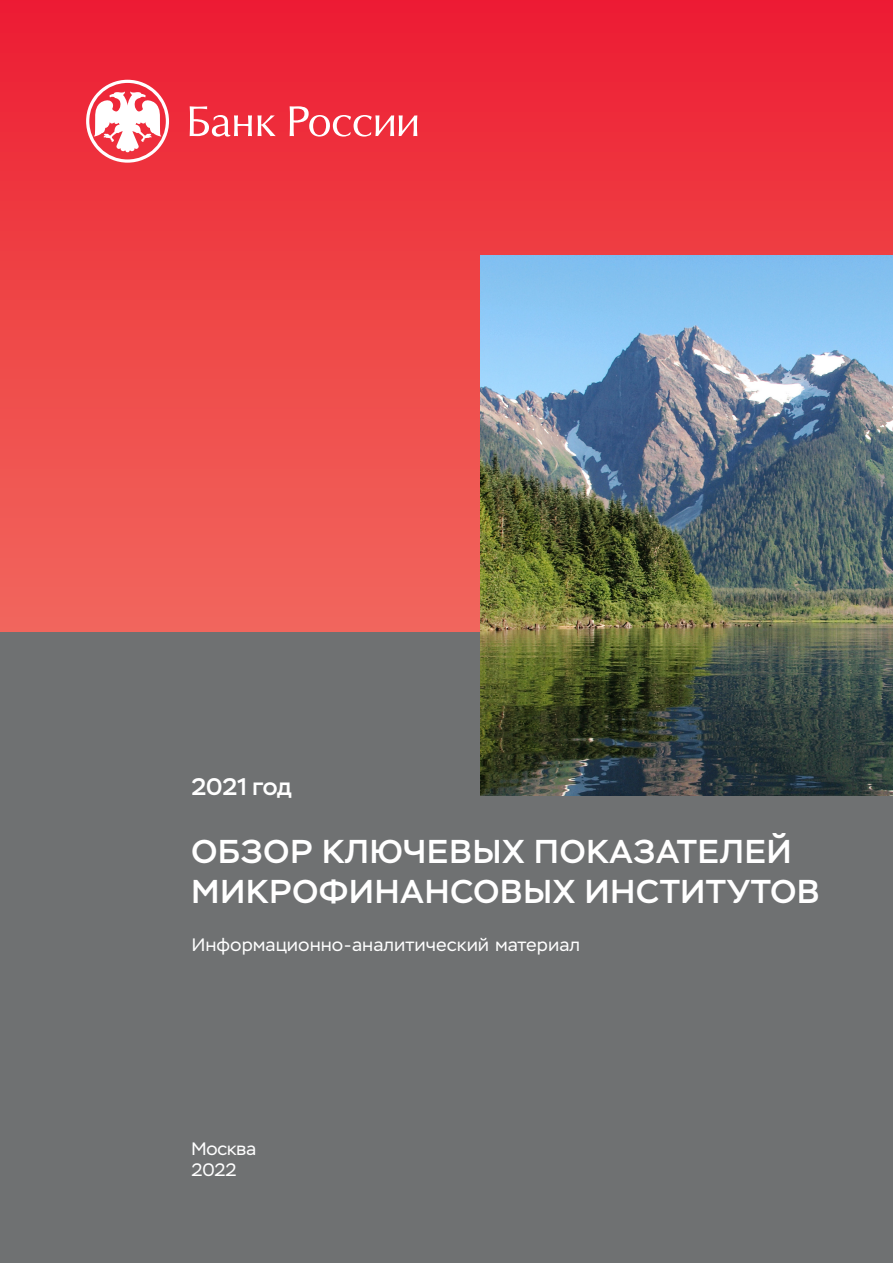
<style>
.page{position:relative;width:893px;height:1263px;background:#fff}
.page>*{position:absolute;margin:0;border:0;box-sizing:border-box;transform-origin:0 0}
.Текст{font:500 33px/39.6px "Stem";letter-spacing:.03em;color:#fff}
.Текст-2{font:500 24px "Stem";color:#fff}
.Текст-3{font:18px "Stem Text";color:#fff}
.Текст-4{font:18px "Stem";color:#fff}
</style>
<div class="page">
<div style="left:0;top:631px;width:893px;height:632px;background:#6f7172"></div>
<div style="left:0;top:0;width:893px;height:631px;background:linear-gradient(to bottom,#ed1e32,#f1695d)"></div>
<svg style="left:86px;top:80px;width:83px;height:83px"></svg>
<svg style="left:190px;top:106px;width:62px;height:31px"></svg>
<svg style="left:258px;top:115px;width:18px;height:21px"></svg>
<svg style="left:290px;top:106px;width:127px;height:31px"></svg>
<img style="left:480px;top:255px;width:413px;height:540px">
<p class="Текст-2" style="left:191px;top:772px;width:102px">2021 год</p>
<p class="Текст" style="left:192px;top:832px;width:630px">ОБЗОР КЛЮЧЕВЫХ ПОКАЗАТЕЛЕЙ<br>МИКРОФИНАНСОВЫХ ИНСТИТУТОВ</p>
<p class="Текст-3" style="left:191px;top:934px;width:390px">Информационно-аналитический материал</p>
<p class="Текст-4" style="left:191px;top:1138px;width:66px">Москва</p>
<p class="Текст-4" style="left:191px;top:1159px;width:47px">2022</p>
</div>
